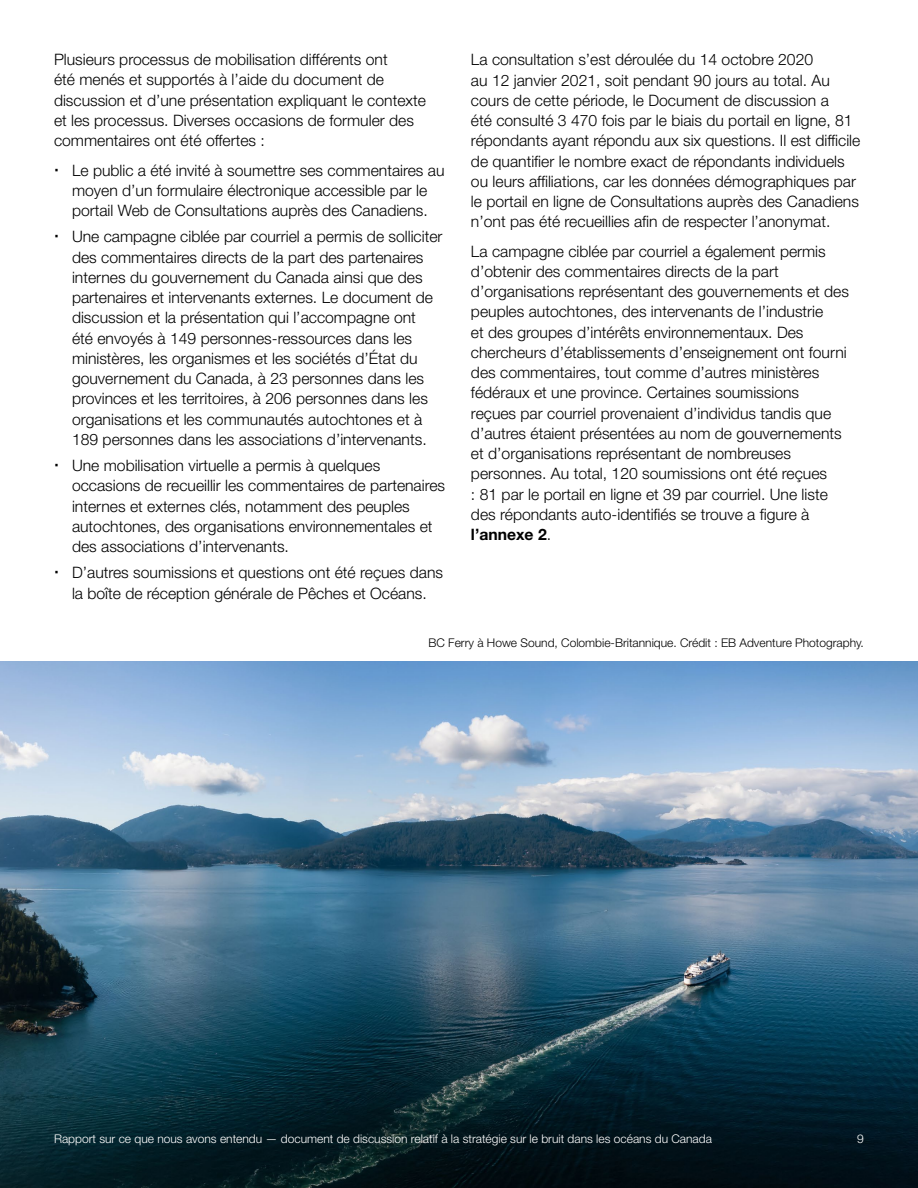
<style>
.page{position:relative;width:918px;height:1188px;background:#fff}
.page>*{position:absolute;margin:0;border:0;box-sizing:border-box;transform-origin:0 0}
.t1{font:300 15.75px/20.2px "Helvetica Neue LT Std";color:#000}
.t2{font:300 12px "Helvetica Neue LT Std";color:#fff}
.t3{font:300 12px "Helvetica Neue LT Std";color:#000}
.s1{font-weight:700}
</style>
<div class="page">
<img style="left:0;top:662px;width:918px;height:526px">
<p class="t1" style="left:54px;top:49px;width:373px">Plusieurs processus de mobilisation différents ont<br>été menés et supportés à l’aide du document de discussion et d’une présentation expliquant le contexte et les processus. Diverses occasions de formuler des commentaires ont été offertes :</p>
<p class="t1" style="left:72px;top:159px;width:374px">Le public a été invité à soumettre ses commentaires au moyen d’un formulaire électronique accessible par le portail Web de Consultations auprès des Canadiens.</p>
<p class="t1" style="left:72px;top:226px;width:372px">Une campagne ciblée par courriel a permis de solliciter des commentaires directs de la part des partenaires internes du gouvernement du Canada ainsi que des partenaires et intervenants externes. Le document de discussion et la présentation qui l’accompagne ont<br>été envoyés à 149 personnes-ressources dans les ministères, les organismes et les sociétés d’État du gouvernement du Canada, à 23 personnes dans les provinces et les territoires, à 206 personnes dans les organisations et les communautés autochtones et à 189 personnes dans les associations d’intervenants.</p>
<p class="t1" style="left:72px;top:455px;width:375px">Une mobilisation virtuelle a permis à quelques occasions de recueillir les commentaires de partenaires internes et externes clés, notamment des peuples autochtones, des organisations environnementales et des associations d’intervenants.</p>
<p class="t1" style="left:72px;top:562px;width:373px">D’autres soumissions et questions ont été reçues dans la boîte de réception générale de Pêches et Océans.</p>
<p class="t1" style="left:471px;top:49px;width:391px">La consultation s’est déroulée du 14 octobre 2020<br>au 12 janvier 2021, soit pendant 90 jours au total. Au cours de cette période, le Document de discussion a<br>été consulté 3 470 fois par le biais du portail en ligne, 81 répondants ayant répondu aux six questions. Il est difficile de quantifier le nombre exact de répondants individuels ou leurs affiliations, car les données démographiques par le portail en ligne de Consultations auprès des Canadiens n’ont pas été recueillies afin de respecter l’anonymat.</p>
<p class="t1" style="left:471px;top:241px;width:380px">La campagne ciblée par courriel a également permis d’obtenir des commentaires directs de la part d’organisations représentant des gouvernements et des peuples autochtones, des intervenants de l’industrie<br>et des groupes d’intérêts environnementaux. Des chercheurs d’établissements d’enseignement ont fourni des commentaires, tout comme d’autres ministères fédéraux et une province. Certaines soumissions<br>reçues par courriel provenaient d’individus tandis que d’autres étaient présentées au nom de gouvernements et d’organisations représentant de nombreuses personnes. Au total, 120 soumissions ont été reçues<br>: 81 par le portail en ligne et 39 par courriel. Une liste des répondants auto-identifiés se trouve a figure à <span class="s1">l’annexe 2</span>.</p>
<p class="t3" style="left:429px;top:635px;width:437px">BC Ferry à Howe Sound, Colombie-Britannique. Crédit : EB Adventure Photography.</p>
<p class="t2" style="left:54px;top:1132px;width:659px">Rapport sur ce que nous avons entendu — document de discussion relatif à la stratégie sur le bruit dans les océans du Canada</p>
<p class="t2" style="left:857px;top:1132px;width:8px">9</p>
</div>
